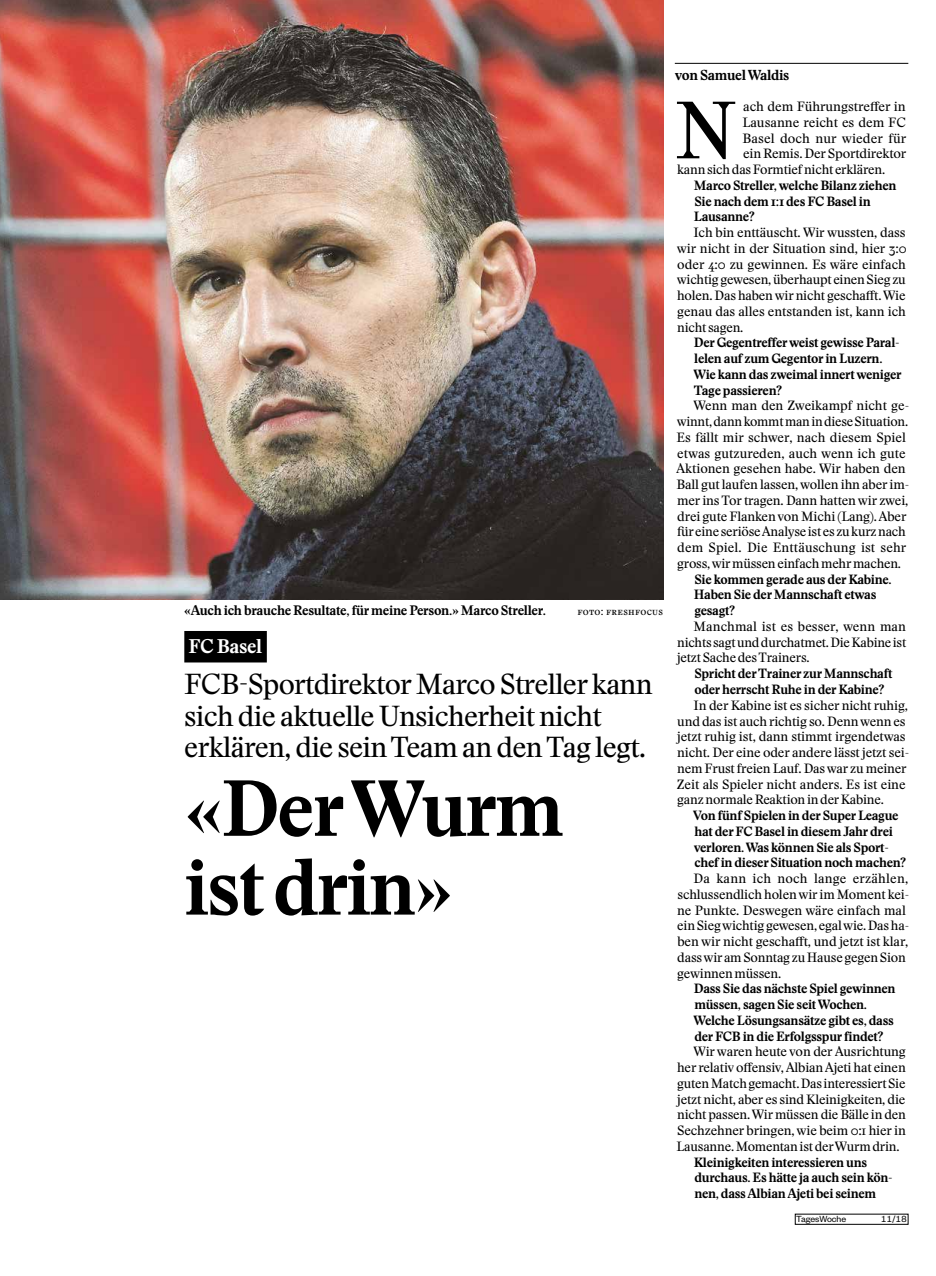
<style>
.page{position:relative;width:936px;height:1276px;background:#fff}
.page>*{position:absolute;margin:0;border:0;box-sizing:border-box;transform-origin:0 0}
.t1{font:79.8px "Stanley";color:#000}
.t2{font:78px/78.8px "Stanley Bold Headline";letter-spacing:-.03em;color:#000}
.t3{font:28.5px/31.5px "Stanley";letter-spacing:-.025em;color:#000}
.t4{font:700 19.5px "Stanley";letter-spacing:-.02em;color:#fff}
.t5{font:700 14.25px "Stanley";letter-spacing:-.025em;color:#000}
.t6{font:700 13.5px "Stanley";letter-spacing:-.025em;color:#000}
.t7{font:13.2px/15.8px "Stanley";letter-spacing:-.015em;color:#000;text-align:justify}
.t8{font:700 13.2px/15.8px "Stanley";letter-spacing:-.025em;color:#000}
.t9{font:13.2px "Stanley";letter-spacing:.005em;color:#000}
.t10{font:10.5px "Stanley";letter-spacing:.025em;color:#000}
.t11{font:9.75px "Founders Grotesk";letter-spacing:-.005em;color:#000}
</style>
<div class="page">
<div style="left:184px;top:631px;width:83px;height:31px;background:#000"></div>
<hr style="left:674px;top:63px;width:234px;height:1px;background:#000">
<img style="left:0;top:0;width:663px;height:599px">
<p class="t6" style="left:184px;top:601px;width:363px">«Auch ich brauche Resultate, für meine Person.» Marco Streller.</p>
<p class="t10" style="left:577px;top:604px;width:87px">foto: freshfocus</p>
<h3 class="t4" style="left:188px;top:632px;width:75px">FC Basel</h3>
<h3 class="t3" style="left:184px;top:668px;width:470px">FCB-Sportdirektor Marco Streller kann sich die aktuelle Unsicherheit nicht erklären, die sein Team an den Tag legt.</h3>
<h2 class="t2" style="left:184px;top:769px;width:381px">«Der Wurm ist drin»</h2>
<p class="t5" style="left:674px;top:65px;width:116px">von Samuel Waldis</p>
<h1 class="t1" style="left:674px;top:77px;width:64px">N</h1>
<p class="t7" style="left:743px;top:99px;width:164px">ach dem Führungstreffer in</p>
<p class="t7" style="left:742px;top:114px;width:165px">Lausanne reicht es dem FC</p>
<p class="t9" style="left:742px;top:129px;width:165px">Basel doch nur wieder für</p>
<p class="t7" style="left:743px;top:146px;width:165px">ein Remis. Der Sportdirektor</p>
<p class="t7" style="left:677px;top:162px;width:209px">kann sich das Formtief nicht erklären.</p>
<p class="t8" style="left:693px;top:177px;width:204px">Marco Streller, welche Bilanz ziehen<br>Sie nach dem 1:1 des FC Basel in<br>Lausanne?</p>
<p class="t7" style="left:676px;top:225px;width:231px;text-indent:17px">Ich bin enttäuscht. Wir wussten, dass wir nicht in der Situation sind, hier 3:0 oder 4:0 zu gewinnen. Es wäre einfach wichtig gewesen, überhaupt einen Sieg zu holen. Das haben wir nicht geschafft. Wie genau das alles entstanden ist, kann ich nicht sagen.</p>
<p class="t8" style="left:693px;top:335px;width:210px">Der Gegentreffer weist gewisse Paral&shy;lelen auf zum Gegentor in Luzern.<br>Wie kann das zweimal innert weniger<br>Tage passieren?</p>
<p class="t7" style="left:676px;top:398px;width:234px;text-align:left;text-indent:17px">Wenn man den Zweikampf nicht ge&shy;winnt, dann kommt man in diese Situation.<br>Es fällt mir schwer, nach diesem Spiel etwas gutzureden, auch wenn ich gute Aktionen gesehen habe. Wir haben den Ball gut laufen lassen, wollen ihn aber im&shy;mer ins Tor tragen. Dann hatten wir zwei, drei gute Flanken von Michi (Lang). Aber für eine seriöse Analyse ist es zu kurz nach dem Spiel. Die Enttäuschung ist sehr gross, wir müssen einfach mehr machen.</p>
<p class="t8" style="left:694px;top:571px;width:199px">Sie kommen gerade aus der Kabine.<br>Haben Sie der Mannschaft etwas gesagt?</p>
<p class="t7" style="left:677px;top:618px;width:230px;text-indent:16px">Manchmal ist es besser, wenn man nichts sagt und durchatmet. Die Kabine ist jetzt Sache des Trainers.</p>
<p class="t8" style="left:694px;top:666px;width:199px">Spricht der Trainer zur Mannschaft oder herrscht Ruhe in der Kabine?</p>
<p class="t7" style="left:677px;top:697px;width:234px;text-align:left;text-indent:17px">In der Kabine ist es sicher nicht ruhig, und das ist auch richtig so. Denn wenn es jetzt ruhig ist, dann stimmt irgendetwas nicht. Der eine oder andere lässt jetzt sei&shy;nem Frust freien Lauf. Das war zu meiner Zeit als Spieler nicht anders. Es ist eine ganz normale Reaktion in der Kabine.</p>
<p class="t8" style="left:693px;top:807px;width:214px">Von fünf Spielen in der Super League hat der FC Basel in diesem Jahr drei verloren. Was können Sie als Sport&shy;chef in dieser Situation noch machen?</p>
<p class="t7" style="left:677px;top:870px;width:233px;text-align:left;text-indent:16px">Da kann ich noch lange erzählen, schlussendlich holen wir im Moment kei&shy;ne Punkte. Deswegen wäre einfach mal ein Sieg wichtig gewesen, egal wie. Das ha&shy;ben wir nicht geschafft, und jetzt ist klar, dass wir am Sonntag zu Hause gegen Sion gewinnen müssen.</p>
<p class="t8" style="left:693px;top:981px;width:203px">Dass Sie das nächste Spiel gewinnen müssen, sagen Sie seit Wochen.<br>Welche Lösungsansätze gibt es, dass der FCB in die Erfolgsspur findet?</p>
<p class="t7" style="left:676px;top:1044px;width:231px;text-indent:17px">Wir waren heute von der Ausrichtung her relativ offensiv, Albian Ajeti hat einen guten Match gemacht. Das interessiert Sie jetzt nicht, aber es sind Kleinigkeiten, die nicht passen. Wir müssen die Bälle in den Sechzehner bringen, wie beim 0:1 hier in Lausanne. Momentan ist der Wurm drin.</p>
<p class="t8" style="left:694px;top:1154px;width:200px">Kleinigkeiten interessieren uns durchaus. Es hätte ja auch sein kön&shy;nen, dass Albian Ajeti bei seinem</p>
<p class="t11" style="left:796px;top:1213px;width:51px">TagesWoche</p>
<p class="t11" style="left:880px;top:1213px;width:28px">11/18</p>
</div>
